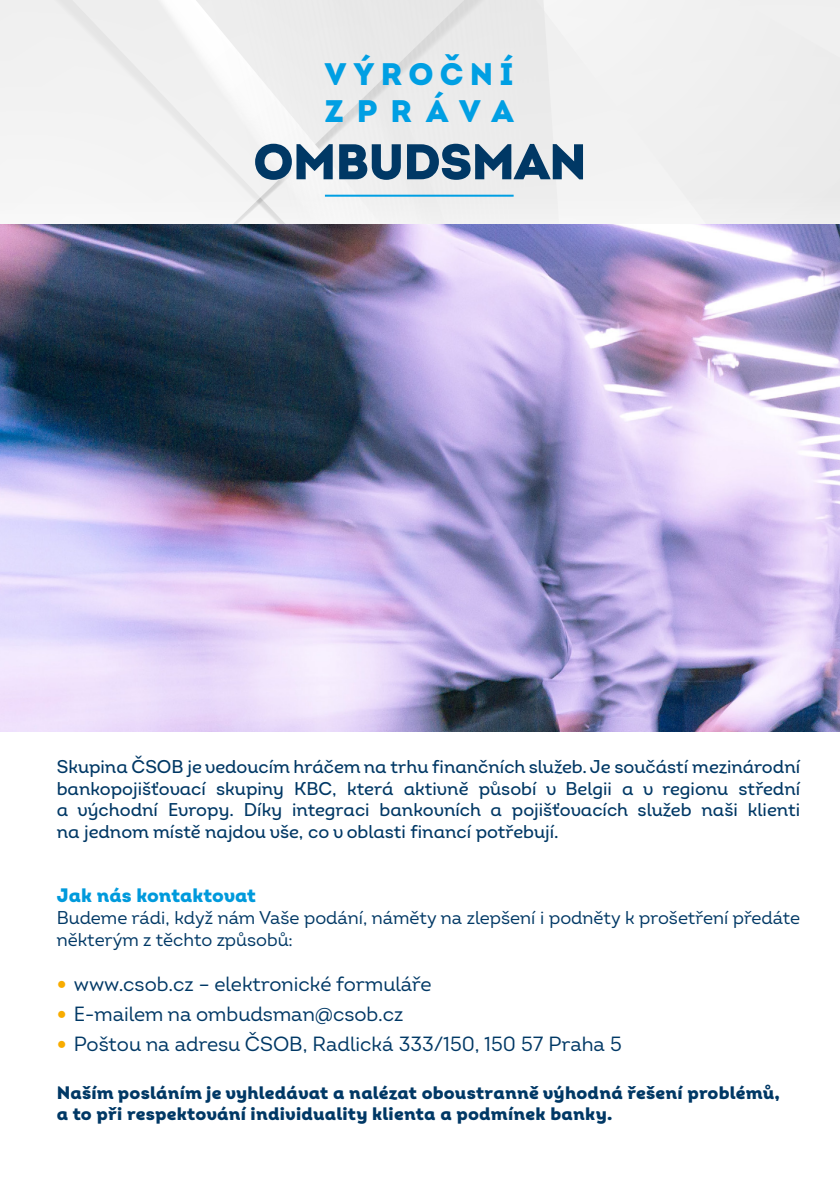
<style>
.page{position:relative;width:840px;height:1191px;background:#fff}
.page>*{position:absolute;margin:0;border:0;box-sizing:border-box;transform-origin:0 0}
.t1{font:50px "Intro Black Alt";letter-spacing:-.02em;color:#003865}
.t2{font:31px/37.2px "Intro Black Alt";letter-spacing:.245em;color:#009fe3}
.t3{font:20px/29.6px "Intro";color:#003865}
.t4{font:19.4px "Intro Black Alt";color:#009adc}
.t5{font:18px/21.6px "Intro Medium Alt";color:#003865;text-align:justify}
.t6{font:18px/21.6px "Intro Black Alt";letter-spacing:.01em;color:#003865}
.t7{font:18px/21.6px "Intro";color:#003865}
</style>
<div class="page">
<div style="left:0;top:0;width:839px;height:224px;background:#f0f0f0"></div>
<hr style="left:325px;top:195px;width:188px;height:2px;background:#009fe3">
<img style="left:0;top:224px;width:839px;height:507px">
<h2 class="t2" style="left:325px;top:55px;width:190px">VÝROČNÍ<br>ZPRÁVA</h2>
<h1 class="t1" style="left:253px;top:130px;width:335px">OMBUDSMAN</h1>
<p class="t5" style="left:57px;top:756px;width:744px">Skupina ČSOB je vedoucím hráčem na trhu finančních služeb. Je součástí mezinárodní bankopojišťovací skupiny KBC, která aktivně působí v Belgii a v regionu střední a východní Evropy. Díky integraci bankovních a pojišťovacích služeb naši klienti na jednom místě najdou vše, co v oblasti financí potřebují.</p>
<p class="t4" style="left:57px;top:883px;width:201px">Jak nás kontaktovat</p>
<p class="t7" style="left:57px;top:907px;width:744px">Budeme rádi, když nám Vaše podání, náměty na zlepšení i podněty k prošetření předáte některým z těchto způsobů:</p>
<p class="t3" style="left:74px;top:969px;width:549px">www.csob.cz – elektronické formuláře<br>E-mailem na ombudsman@csob.cz<br>Poštou na adresu ČSOB, Radlická 333/150, 150 57 Praha 5</p>
<p class="t6" style="left:57px;top:1081px;width:724px">Naším posláním je vyhledávat a nalézat oboustranně výhodná řešení problémů, a to při respektování individuality klienta a podmínek banky.</p>
</div>
